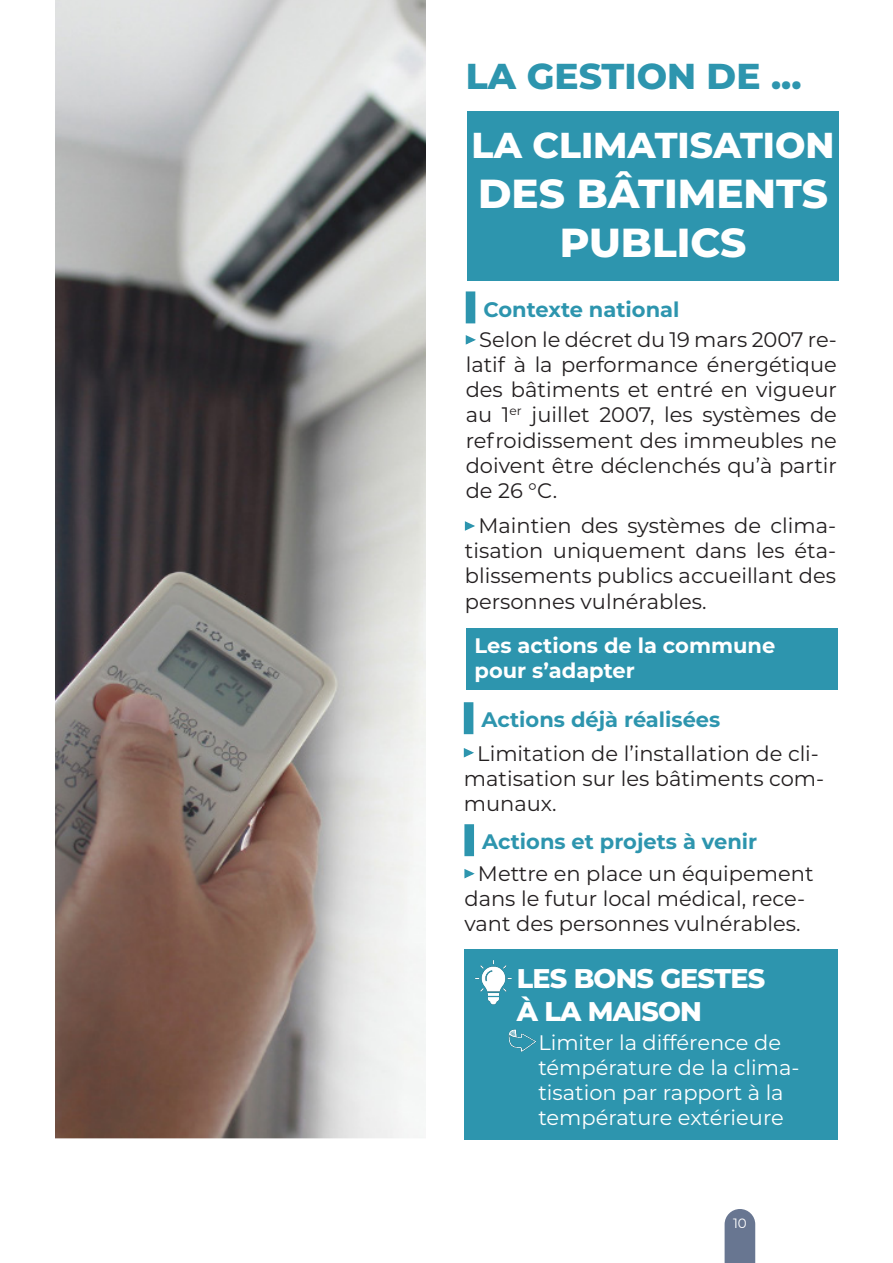
<style>
.page{position:relative;width:893px;height:1263px;background:#fff}
.page>*{position:absolute;margin:0;border:0;box-sizing:border-box;transform-origin:0 0}
.t1{font:800 40.5px "Montserrat";color:#fff}
.t2{font:800 36px "Montserrat";color:#fff}
.t3{font:800 36px "Montserrat";color:#2d95ae}
.t4{font:800 27px "Montserrat";letter-spacing:-.03em;color:#fff}
.t5{font:21px/25.2px "Montserrat";color:#231f20;text-align:justify}
.t6{font:21px/25.2px "Montserrat";color:#fff}
.t7{font:700 21px "Montserrat";color:#2d95ae}
.t8{font:700 21px/25.2px "Montserrat";color:#fff}
.t9{font:13.5px "Montserrat";color:#fff}
</style>
<div class="page">
<div style="left:725px;top:1209px;width:30px;height:54px;background:#687691"></div>
<div style="left:463px;top:949px;width:374px;height:191px;background:#2d95ae"></div>
<img style="left:475px;top:960px;width:37px;height:45px">
<img style="left:508px;top:1029px;width:28px;height:23px">
<div style="left:467px;top:112px;width:372px;height:169px;background:#2d95ae"></div>
<div style="left:466px;top:291px;width:9px;height:32px;background:#2d95ae"></div>
<svg style="left:465px;top:335px;width:11px;height:10px"></svg>
<svg style="left:464px;top:521px;width:11px;height:10px"></svg>
<div style="left:464px;top:702px;width:9px;height:32px;background:#2d95ae"></div>
<svg style="left:463px;top:748px;width:11px;height:10px"></svg>
<div style="left:464px;top:824px;width:10px;height:32px;background:#2d95ae"></div>
<svg style="left:464px;top:869px;width:11px;height:10px"></svg>
<img style="left:55px;top:0;width:370px;height:1139px">
<div style="left:466px;top:628px;width:371px;height:61px;background:#2d95ae"></div>
<p class="t3" style="left:466px;top:50px;width:337px">LA GESTION DE ...</p>
<p class="t2" style="left:472px;top:119px;width:365px">LA CLIMATISATION</p>
<p class="t1" style="left:478px;top:164px;width:351px">DES BÂTIMENTS</p>
<p class="t1" style="left:560px;top:213px;width:188px">PUBLICS</p>
<p class="t7" style="left:483px;top:294px;width:197px">Contexte national</p>
<p class="t5" style="left:466px;top:326px;width:373px;text-indent:13px">Selon le décret du 19 mars 2007 re&shy;latif à la performance énergétique des bâtiments et entré en vigueur au 1<sup>er</sup> juillet 2007, les systèmes de refroidissement des immeubles ne doivent être déclenchés qu’à partir de 26 °C.</p>
<p class="t5" style="left:465px;top:512px;width:373px;text-indent:13px">Maintien des systèmes de clima&shy;tisation uniquement dans les éta&shy;blissements publics accueillant des personnes vulnérables.</p>
<p class="t8" style="left:475px;top:632px;width:302px">Les actions de la commune pour s’adapter</p>
<p class="t7" style="left:482px;top:704px;width:240px">Actions déjà réalisées</p>
<p class="t5" style="left:464px;top:740px;width:362px;text-align:left;text-indent:13px">Limitation de l’installation de cli&shy;matisation sur les bâtiments com&shy;munaux.</p>
<p class="t7" style="left:482px;top:826px;width:277px">Actions et projets à venir</p>
<p class="t5" style="left:464px;top:860px;width:351px;text-align:left;text-indent:13px">Mettre en place un équipement dans le futur local médical, rece&shy;vant des personnes vulnérables.</p>
<p class="t4" style="left:517px;top:959px;width:250px">LES BONS GESTES</p>
<p class="t4" style="left:517px;top:991px;width:186px">À LA MAISON</p>
<p class="t6" style="left:538px;top:1029px;width:263px">Limiter la différence de témpérature de la clima&shy;tisation par rapport à la température extérieure</p>
<p class="t9" style="left:733px;top:1214px;width:15px">10</p>
</div>
